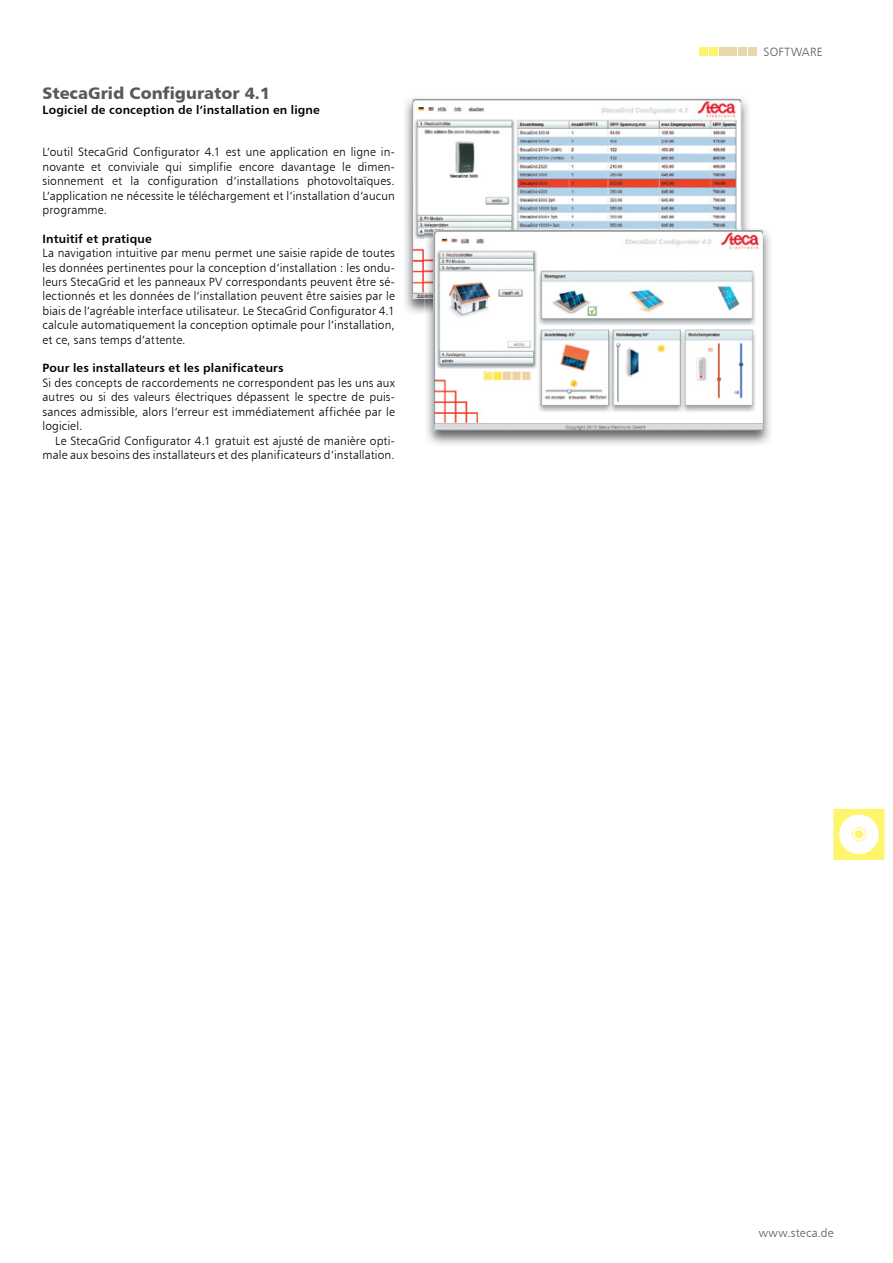
<style>
.page{position:relative;width:893px;height:1263px;background:#fff}
.page>*{position:absolute;margin:0;border:0;box-sizing:border-box;transform-origin:0 0}
.t1{font:16.5px "Humanist 777 BT Black B";color:#58595b}
.t2{font:12px/14.4px "Humanist 777 BT Light B";letter-spacing:.01em;color:#000;text-align:justify}
.t3{font:12px "Humanist 777 BT Bold B";letter-spacing:.015em;color:#000}
.t4{font:12px "Humanist 777 BT Light B";letter-spacing:.025em;color:#58595b}
</style>
<div class="page">
<img style="left:405px;top:98px;width:344px;height:216px">
<img style="left:412px;top:99px;width:329px;height:200px">
<img style="left:427px;top:229px;width:343px;height:216px">
<img style="left:425px;top:227px;width:316px;height:72px">
<img style="left:434px;top:230px;width:329px;height:200px">
<div style="left:748px;top:47px;width:9px;height:9px;background:#e9d8ad"></div>
<div style="left:739px;top:47px;width:8px;height:9px;background:#e9d8ad"></div>
<div style="left:729px;top:47px;width:8px;height:9px;background:#e9d8ad"></div>
<div style="left:719px;top:47px;width:8px;height:9px;background:#e9d8ad"></div>
<div style="left:709px;top:47px;width:8px;height:9px;background:#fff56d"></div>
<div style="left:699px;top:47px;width:9px;height:9px;background:#fff56d"></div>
<svg style="left:833px;top:809px;width:51px;height:51px"></svg>
<div style="left:855px;top:830px;width:8px;height:8px;background:#fff56d;border-radius:50%"></div>
<h1 class="t1" style="left:43px;top:83px;width:229px">StecaGrid Configurator 4.1</h1>
<p class="t3" style="left:43px;top:102px;width:279px">Logiciel de conception de l‘installation en ligne</p>
<p class="t2" style="left:43px;top:145px;width:354px">L‘outil StecaGrid Configurator 4.1 est une application en ligne in&shy;novante et conviviale qui simplifie encore davantage le dimen&shy;sionnement et la configuration d‘installations photovoltaïques.<br>L‘application ne nécessite le téléchargement et l‘installation d‘aucun programme.</p>
<p class="t3" style="left:43px;top:231px;width:111px">Intuitif et pratique</p>
<p class="t2" style="left:43px;top:246px;width:354px">La navigation intuitive par menu permet une saisie rapide de toutes les données pertinentes pour la conception d‘installation : les ondu&shy;leurs StecaGrid et les panneaux PV correspondants peuvent être sé&shy;lectionnés et les données de l‘installation peuvent être saisies par le biais de l‘agréable interface utilisateur. Le StecaGrid Configurator 4.1 calcule automatiquement la conception optimale pour l‘installation, et ce, sans temps d‘attente.</p>
<p class="t3" style="left:43px;top:361px;width:243px">Pour les installateurs et les planificateurs</p>
<p class="t2" style="left:43px;top:375px;width:354px">Si des concepts de raccordements ne correspondent pas les uns aux autres ou si des valeurs électriques dépassent le spectre de puis&shy;sances admissible, alors l‘erreur est immédiatement affichée par le logiciel.</p>
<p class="t2" style="left:43px;top:433px;width:354px;text-align:right">Le StecaGrid Configurator 4.1 gratuit est ajusté de manière opti&shy;male aux besoins des installateurs et des planificateurs d‘installation.</p>
<p class="t4" style="left:763px;top:44px;width:61px">SOFTWARE</p>
<p class="t4" style="left:759px;top:1225px;width:76px">www.steca.de</p>
</div>
